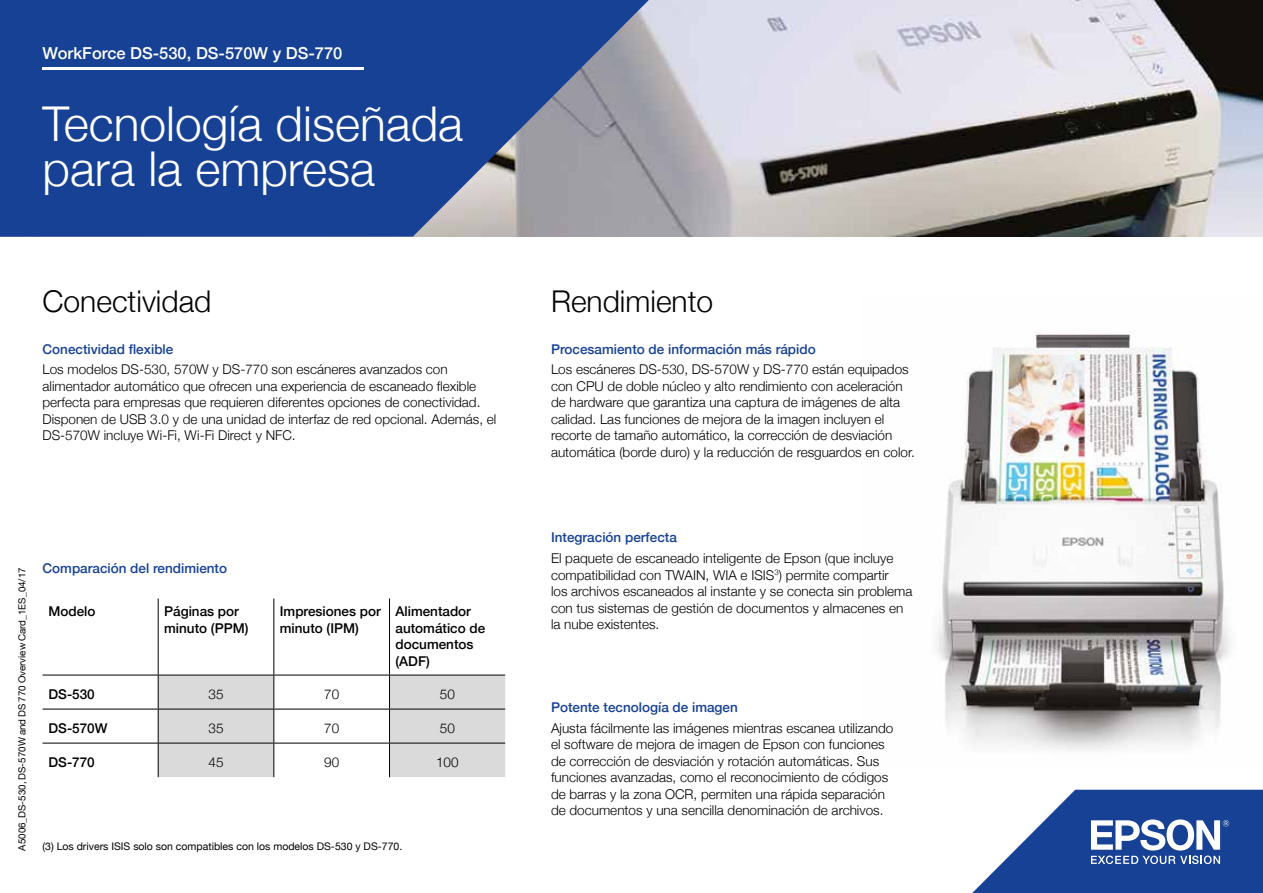
<style>
.page{position:relative;width:1263px;height:893px;background:#fff}
.page>*{position:absolute;margin:0;border:0;box-sizing:border-box;transform-origin:0 0}
.t1{font:300 48px/45px "Helvetica Neue";color:#fff}
.t2{font:300 30px "Helvetica Neue";color:#000}
.t3{font:500 16.5px "Helvetica Neue";color:#fff}
.t4{font:300 13.5px/16.5px "Helvetica Neue";color:#000}
.t5{font:500 13.5px "Helvetica Neue";color:#164194}
.t6{font:500 13.5px/16.5px "Helvetica Neue";color:#000}
.t7{font:10.5px "Helvetica Neue";color:#000}
.t8{font:9.75px "Helvetica Neue";color:#000}
</style>
<div class="page">
<img style="left:937px;top:330px;width:294px;height:420px">
<img style="left:662px;top:0;width:601px;height:237px">
<svg style="left:972px;top:790px;width:291px;height:103px"></svg>
<svg style="left:0;top:0;width:662px;height:237px;fill:#164194"></svg>
<hr style="left:43px;top:67px;width:321px;height:2px;background:#fff">
<svg style="left:43px;top:676px;width:462px;height:101px"></svg>
<hr style="left:43px;top:675px;width:115px;height:1px;background:#000">
<hr style="left:158px;top:675px;width:116px;height:1px;background:#000">
<hr style="left:274px;top:675px;width:115px;height:1px;background:#000">
<hr style="left:389px;top:675px;width:116px;height:1px;background:#000">
<hr style="left:43px;top:709px;width:115px;height:1px;background:#000">
<hr style="left:158px;top:709px;width:116px;height:1px;background:#000">
<hr style="left:274px;top:709px;width:115px;height:1px;background:#000">
<hr style="left:389px;top:709px;width:116px;height:1px;background:#000">
<hr style="left:43px;top:743px;width:115px;height:1px;background:#000">
<hr style="left:158px;top:743px;width:116px;height:1px;background:#000">
<hr style="left:274px;top:743px;width:115px;height:1px;background:#000">
<hr style="left:389px;top:743px;width:116px;height:1px;background:#000">
<hr style="left:158px;top:675px;width:1px;height:34px;background:#000">
<hr style="left:273px;top:675px;width:1px;height:34px;background:#000">
<hr style="left:389px;top:675px;width:1px;height:34px;background:#000">
<hr style="left:158px;top:709px;width:1px;height:34px;background:#000">
<hr style="left:273px;top:709px;width:1px;height:34px;background:#000">
<hr style="left:389px;top:709px;width:1px;height:34px;background:#000">
<hr style="left:158px;top:743px;width:1px;height:34px;background:#000">
<hr style="left:273px;top:743px;width:1px;height:34px;background:#000">
<hr style="left:389px;top:743px;width:1px;height:34px;background:#000">
<hr style="left:158px;top:598px;width:1px;height:77px;background:#000">
<hr style="left:273px;top:598px;width:1px;height:77px;background:#000">
<hr style="left:389px;top:598px;width:1px;height:77px;background:#000">
<p class="t3" style="left:43px;top:39px;width:301px">WorkForce DS-530, DS-570W y DS-770</p>
<h1 class="t1" style="left:43px;top:98px;width:422px">Tecnología diseñada para la empresa</h1>
<h2 class="t2" style="left:43px;top:277px;width:170px">Conectividad</h2>
<h2 class="t2" style="left:551px;top:277px;width:164px">Rendimiento</h2>
<p class="t5" style="left:43px;top:338px;width:132px">Conectividad flexible</p>
<p class="t4" style="left:43px;top:360px;width:455px">Los modelos DS-530, 570W y DS-770 son escáneres avanzados con alimentador automático que ofrecen una experiencia de escaneado flexible perfecta para empresas que requieren diferentes opciones de conectividad.<br>Disponen de USB 3.0 y de una unidad de interfaz de red opcional. Además, el DS-570W incluye Wi-Fi, Wi-Fi Direct y NFC.</p>
<p class="t5" style="left:551px;top:338px;width:266px">Procesamiento de información más rápido</p>
<p class="t4" style="left:551px;top:360px;width:365px">Los escáneres DS-530, DS-570W y DS-770 están equipados con CPU de doble núcleo y alto rendimiento con aceleración de hardware que garantiza una captura de imágenes de alta calidad. Las funciones de mejora de la imagen incluyen el recorte de tamaño automático, la corrección de desviación automática (borde duro) y la reducción de resguardos en color.</p>
<p class="t8" style="left:15px;top:851px;width:285px;rotate:-90deg">A5006_DS-530, DS-570W and DS 770 Overview Card_1ES_04/17</p>
<p class="t5" style="left:43px;top:558px;width:186px">Comparación del rendimiento</p>
<p class="t6" style="left:49px;top:602px;width:49px">Modelo</p>
<p class="t6" style="left:164px;top:602px;width:86px">Páginas por minuto (PPM)</p>
<p class="t6" style="left:280px;top:602px;width:103px">Impresiones por minuto (IPM)</p>
<p class="t6" style="left:395px;top:602px;width:91px">Alimentador automático de documentos (ADF)</p>
<p class="t6" style="left:49px;top:684px;width:48px">DS-530</p>
<p class="t4" style="left:208px;top:684px;width:17px">35</p>
<p class="t4" style="left:324px;top:684px;width:17px">70</p>
<p class="t4" style="left:440px;top:684px;width:17px">50</p>
<p class="t6" style="left:49px;top:718px;width:61px">DS-570W</p>
<p class="t4" style="left:208px;top:719px;width:17px">35</p>
<p class="t4" style="left:324px;top:719px;width:17px">70</p>
<p class="t4" style="left:440px;top:719px;width:17px">50</p>
<p class="t6" style="left:49px;top:752px;width:48px">DS-770</p>
<p class="t4" style="left:208px;top:753px;width:17px">45</p>
<p class="t4" style="left:324px;top:753px;width:17px">90</p>
<p class="t4" style="left:436px;top:753px;width:24px">100</p>
<p class="t7" style="left:43px;top:839px;width:361px">(3) Los drivers ISIS solo son compatibles con los modelos DS-530 y DS-770.</p>
<p class="t5" style="left:551px;top:527px;width:127px">Integración perfecta</p>
<p class="t4" style="left:551px;top:549px;width:363px">El paquete de escaneado inteligente de Epson (que incluye compatibilidad con TWAIN, WIA e ISIS<sup>3</sup>) permite compartir<br>los archivos escaneados al instante y se conecta sin problema con tus sistemas de gestión de documentos y almacenes en la nube existentes.</p>
<p class="t5" style="left:551px;top:696px;width:188px">Potente tecnología de imagen</p>
<p class="t4" style="left:551px;top:719px;width:344px">Ajusta fácilmente las imágenes mientras escanea utilizando el software de mejora de imagen de Epson con funciones de corrección de desviación y rotación automáticas. Sus funciones avanzadas, como el reconocimiento de códigos de barras y la zona OCR, permiten una rápida separación de documentos y una sencilla denominación de archivos.</p>
</div>
